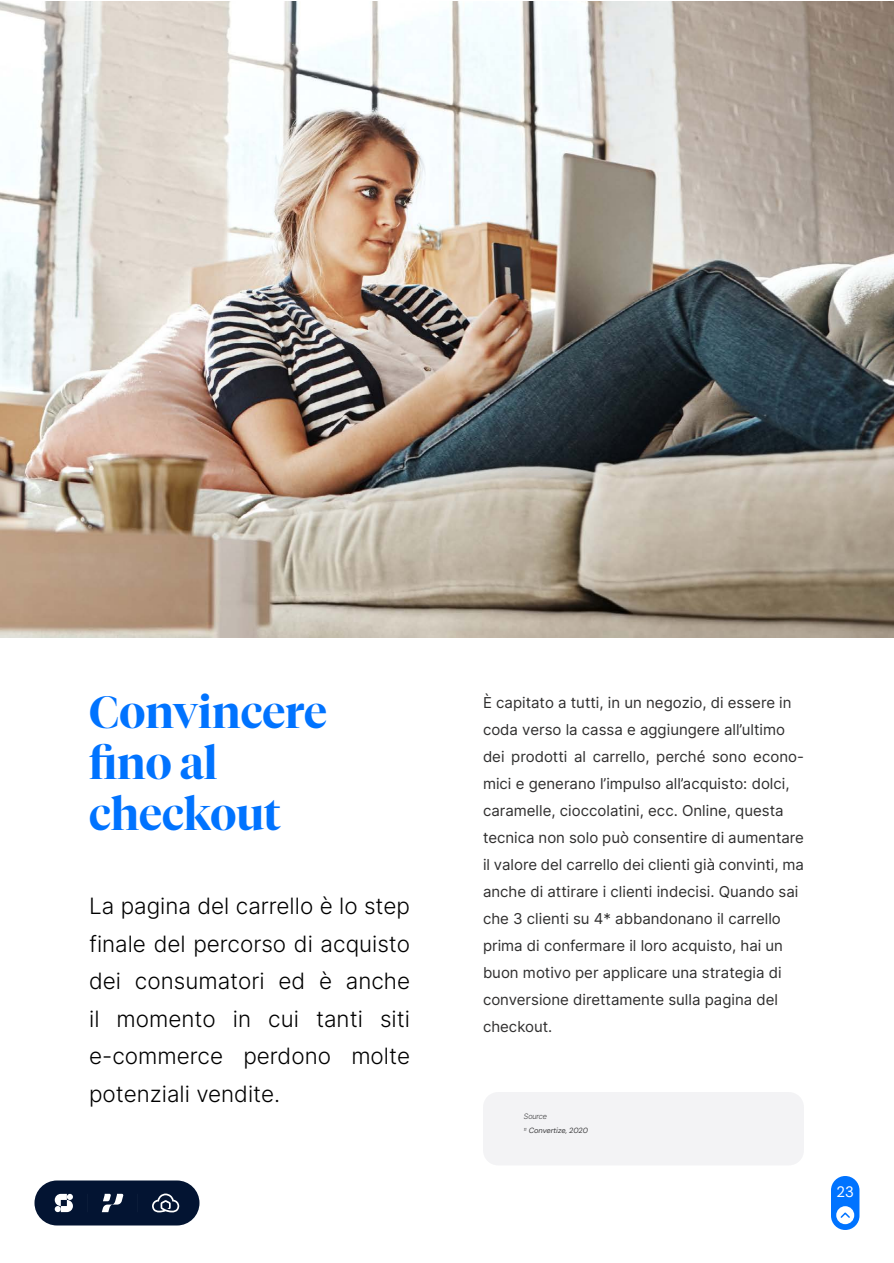
<style>
.page{position:relative;width:894px;height:1263px;background:#fff}
.page>*{position:absolute;margin:0;border:0;box-sizing:border-box;transform-origin:0 0}
.t1{font:600 45px "Tiempos Fine";color:#0073ff}
.Courant{font:300 22.5px/37.5px "Inter";color:#000;text-align:justify}
.Courant-2{font:15px/27px "Inter";color:#2f2e2e}
.t2{font:15px "DM Sans";color:#fff}
.t3{font:italic 7.5px "DM Sans";color:#3b3b3d}
.t4{font:italic 300 7.5px "Inter Tight";color:#3b3b3d}
</style>
<div class="page">
<img style="left:0;top:1px;width:894px;height:637px">
<div style="left:483px;top:1092px;width:321px;height:74px;background:#f3f3f5;border-radius:15px"></div>
<div style="left:831px;top:1176px;width:29px;height:54px;background:#0073ff;border-radius:14px"></div>
<div style="left:836px;top:1206px;width:18px;height:18px;background:#fff;border-radius:50%"></div>
<svg style="left:840px;top:1212px;width:10px;height:6px"></svg>
<div style="left:34px;top:1180px;width:166px;height:46px;background:#031432;border-radius:22px"></div>
<svg style="left:152px;top:1194px;width:27px;height:18px"></svg>
<svg style="left:102px;top:1194px;width:21px;height:18px"></svg>
<svg style="left:55px;top:1194px;width:18px;height:18px"></svg>
<p class="t1" style="left:89px;top:686px;width:239px">Convincere</p>
<p class="t1" style="left:89px;top:737px;width:130px">fino al</p>
<p class="t1" style="left:89px;top:788px;width:193px">checkout</p>
<p class="Courant" style="left:89px;top:887px;width:323px">La pagina del carrello è lo step finale del percorso di acquisto dei consumatori ed è anche il momento in cui tanti siti e-commerce perdono molte potenziali vendite.</p>
<p class="Courant-2" style="left:483px;top:688px;width:310px">È capitato a tutti, in un negozio, di essere in</p>
<p class="Courant-2" style="left:483px;top:715px;width:304px">coda verso la cassa e aggiungere all’ultimo</p>
<p class="Courant-2" style="left:483px;top:742px;width:322px">dei prodotti al carrello, perché sono econo&shy;mici e generano l’impulso all’acquisto: dolci,</p>
<p class="Courant-2" style="left:483px;top:796px;width:302px">caramelle, cioccolatini, ecc. Online, questa</p>
<p class="Courant-2" style="left:483px;top:823px;width:323px">tecnica non solo può consentire di aumentare</p>
<p class="Courant-2" style="left:483px;top:850px;width:322px">il valore del carrello dei clienti già convinti, ma</p>
<p class="Courant-2" style="left:483px;top:877px;width:317px">anche di attirare i clienti indecisi. Quando sai</p>
<p class="Courant-2" style="left:483px;top:904px;width:299px">che 3 clienti su 4* abbandonano il carrello</p>
<p class="Courant-2" style="left:483px;top:931px;width:302px">prima di confermare il loro acquisto, hai un</p>
<p class="Courant-2" style="left:483px;top:958px;width:300px">buon motivo per applicare una strategia di</p>
<p class="Courant-2" style="left:483px;top:985px;width:297px">conversione direttamente sulla pagina del</p>
<p class="Courant-2" style="left:483px;top:1012px;width:71px">checkout.</p>
<p class="t4" style="left:524px;top:1110px;width:25px">Source</p>
<p class="t3" style="left:524px;top:1126px;width:66px"><sup>11</sup> Convertize, 2020</p>
<p class="t2" style="left:837px;top:1183px;width:19px">23</p>
</div>
